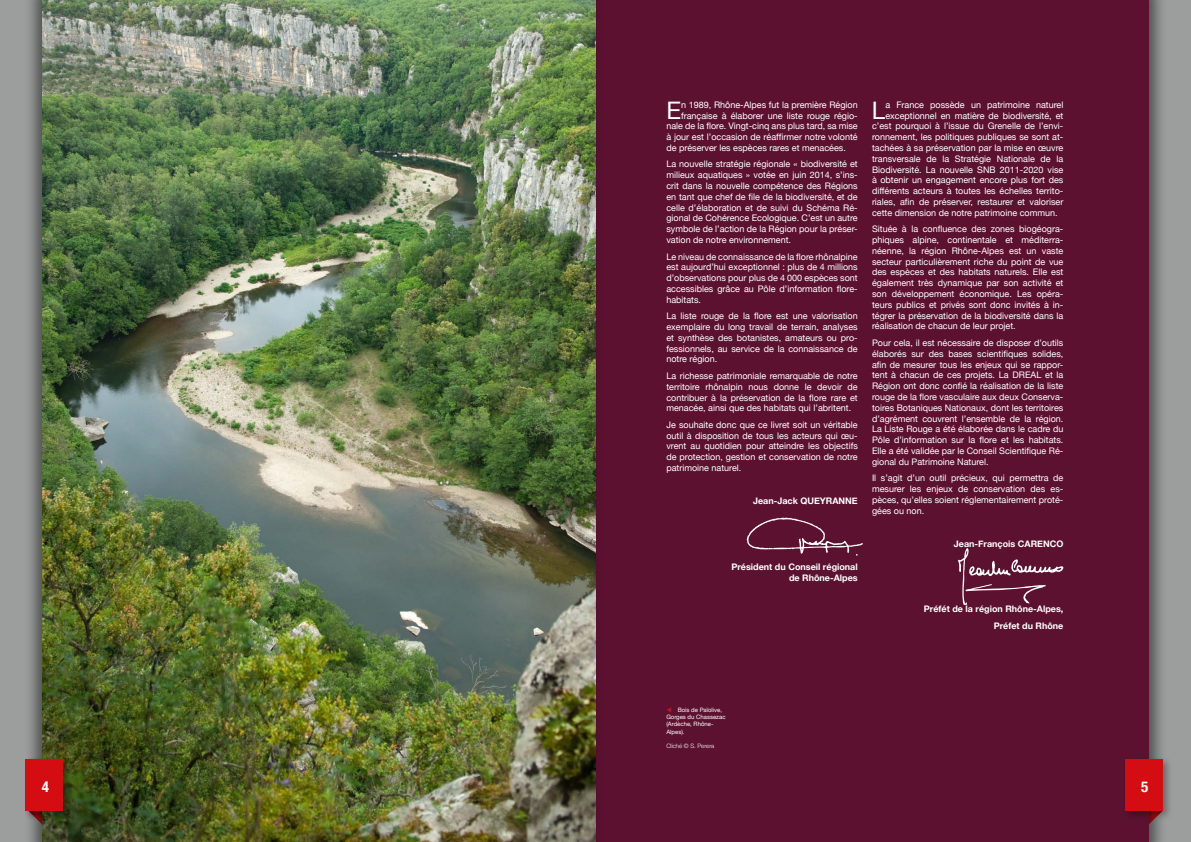
<style>
.page{position:relative;width:1191px;height:842px;background:#fff}
.page>*{position:absolute;margin:0;border:0;box-sizing:border-box;transform-origin:0 0}
.t1{font:24.1px "Helvetica Neue";color:#fff}
.t2{font:700 condensed 15px "Helvetica Neue";color:#fff}
.t3{font:9px/10.8px "Helvetica Neue";color:#fff;text-align:justify}
.t4{font:700 9px/10.8px "Helvetica Neue";color:#fff;text-align:right}
.t5{font:6px/7.2px "Helvetica Neue";color:#fff}
.t6{font:300 6px "Helvetica Neue";color:#fff}
.s1{color:#cd1316}
</style>
<div class="page">
<div style="left:0;top:0;width:595px;height:842px;background:#9c9d9d"></div>
<div style="left:23px;top:0;width:572px;height:842px;background:#000;opacity:.5"></div>
<div style="left:595px;top:0;width:596px;height:842px;background:#9c9d9d"></div>
<div style="left:595px;top:0;width:571px;height:842px;background:#000;opacity:.5"></div>
<div style="left:595px;top:0;width:554px;height:842px;background:#5c1131"></div>
<div style="left:595px;top:0;width:6px;height:842px;background:#57102e"></div>
<div style="left:1122px;top:756px;width:50px;height:64px;background:#000;opacity:.3"></div>
<div style="left:1124px;top:759px;width:38px;height:52px;background:#d40d12"></div>
<img style="left:43px;top:0;width:552px;height:842px">
<div style="left:23px;top:756px;width:50px;height:64px;background:#000;opacity:.3"></div>
<div style="left:26px;top:759px;width:37px;height:52px;background:#d40d12"></div>
<svg style="left:958px;top:548px;width:105px;height:57px"></svg>
<svg style="left:746px;top:518px;width:117px;height:38px"></svg>
<h1 class="t1" style="left:666px;top:96px;width:16px">E</h1>
<p class="t3" style="left:681px;top:99px;width:178px">n 1989, Rhône-Alpes fut la première Région</p>
<p class="t3" style="left:681px;top:110px;width:178px">française à élaborer une liste rouge régio-</p>
<p class="t3" style="left:666px;top:121px;width:193px">nale de la flore. Vingt-cinq ans plus tard, sa mise</p>
<p class="t3" style="left:666px;top:131px;width:193px">à jour est l’occasion de réaffirmer notre volonté</p>
<p class="t3" style="left:666px;top:142px;width:181px">de préserver les espèces rares et menacées.</p>
<p class="t3" style="left:666px;top:159px;width:193px">La nouvelle stratégie régionale « biodiversité et milieux aquatiques » votée en juin 2014, s’ins&shy;crit dans la nouvelle compétence des Régions en tant que chef de file de la biodiversité, et de celle d’élaboration et de suivi du Schéma Ré&shy;gional de Cohérence Ecologique. C’est un autre symbole de l’action de la Région pour la préser&shy;vation de notre environnement.</p>
<p class="t3" style="left:666px;top:251px;width:193px">Le niveau de connaissance de la flore rhônalpine est aujourd’hui exceptionnel : plus de 4 millions d’observations pour plus de 4 000 espèces sont accessibles grâce au Pôle d’information flore&shy;habitats.</p>
<p class="t3" style="left:666px;top:310px;width:193px">La liste rouge de la flore est une valorisation exemplaire du long travail de terrain, analyses et synthèse des botanistes, amateurs ou pro&shy;fessionnels, au service de la connaissance de notre région.</p>
<p class="t3" style="left:666px;top:370px;width:193px">La richesse patrimoniale remarquable de notre territoire rhônalpin nous donne le devoir de contribuer à la préservation de la flore rare et menacée, ainsi que des habitats qui l’abritent.</p>
<p class="t3" style="left:666px;top:419px;width:193px">Je souhaite donc que ce livret soit un véritable outil à disposition de tous les acteurs qui œu&shy;vrent au quotidien pour atteindre les objectifs de protection, gestion et conservation de notre patrimoine naturel.</p>
<p class="t4" style="left:753px;top:495px;width:93px">Jean-Jack QUEYRANNE</p>
<p class="t4" style="left:731px;top:561px;width:128px">Président du Conseil régional de Rhône-Alpes</p>
<h1 class="t1" style="left:872px;top:96px;width:15px">L</h1>
<p class="t3" style="left:885px;top:99px;width:179px">a France possède un patrimoine naturel</p>
<p class="t3" style="left:885px;top:110px;width:179px">exceptionnel en matière de biodiversité, et</p>
<p class="t3" style="left:872px;top:121px;width:193px">c’est pourquoi à l’issue du Grenelle de l’envi-</p>
<p class="t3" style="left:872px;top:131px;width:193px">ronnement, les politiques publiques se sont at-</p>
<p class="t3" style="left:872px;top:142px;width:193px">tachées à sa préservation par la mise en œuvre</p>
<p class="t3" style="left:872px;top:153px;width:193px">transversale de la Stratégie Nationale de la</p>
<p class="t3" style="left:872px;top:164px;width:193px">Biodiversité. La nouvelle SNB 2011-2020 vise</p>
<p class="t3" style="left:872px;top:175px;width:193px">à obtenir un engagement encore plus fort des</p>
<p class="t3" style="left:872px;top:185px;width:193px">différents acteurs à toutes les échelles territo-</p>
<p class="t3" style="left:872px;top:196px;width:193px">riales, afin de préserver, restaurer et valoriser</p>
<p class="t3" style="left:872px;top:207px;width:187px">cette dimension de notre patrimoine commun.</p>
<p class="t3" style="left:872px;top:224px;width:193px">Située à la confluence des zones biogéogra&shy;phiques alpine, continentale et méditerra&shy;néenne, la région Rhône-Alpes est un vaste secteur particulièrement riche du point de vue des espèces et des habitats naturels. Elle est également très dynamique par son activité et son développement économique. Les opéra&shy;teurs publics et privés sont donc invités à in&shy;tégrer la préservation de la biodiversité dans la réalisation de chacun de leur projet.</p>
<p class="t3" style="left:872px;top:337px;width:193px">Pour cela, il est nécessaire de disposer d’outils élaborés sur des bases scientifiques solides, afin de mesurer tous les enjeux qui se rappor&shy;tent à chacun de ces projets. La DREAL et la Région ont donc confié la réalisation de la liste rouge de la flore vasculaire aux deux Conserva&shy;toires Botaniques Nationaux, dont les territoires d’agrément couvrent l’ensemble de la région.<br>La Liste Rouge a été élaborée dans le cadre du Pôle d’information sur la flore et les habitats.<br>Elle a été validée par le Conseil Scientifique Ré&shy;gional du Patrimoine Naturel.</p>
<p class="t3" style="left:872px;top:472px;width:193px">Il s’agit d’un outil précieux, qui permettra de mesurer les enjeux de conservation des es&shy;pèces, qu’elles soient réglementairement proté&shy;gées ou non.</p>
<p class="t4" style="left:954px;top:538px;width:84px">Jean-François CAREN</p>
<p class="t4" style="left:1049px;top:538px;width:15px">CO</p>
<p class="t4" style="left:924px;top:601px;width:141px;line-height:16.5px">Préfét de la région Rhône-Alpes,<br>Préfet du Rhône</p>
<p class="t5" style="left:666px;top:706px;width:61px"><span class="s1">▼</span> Bois de Païolive,<br>Gorges du Chassezac (Ardèche, Rhône-<br>Alpes).</p>
<p class="t6" style="left:666px;top:742px;width:49px">Cliché © S. Perera</p>
<h2 class="t2" style="left:43px;top:777px;width:9px">4</h2>
<h2 class="t2" style="left:1141px;top:777px;width:9px">5</h2>
</div>
